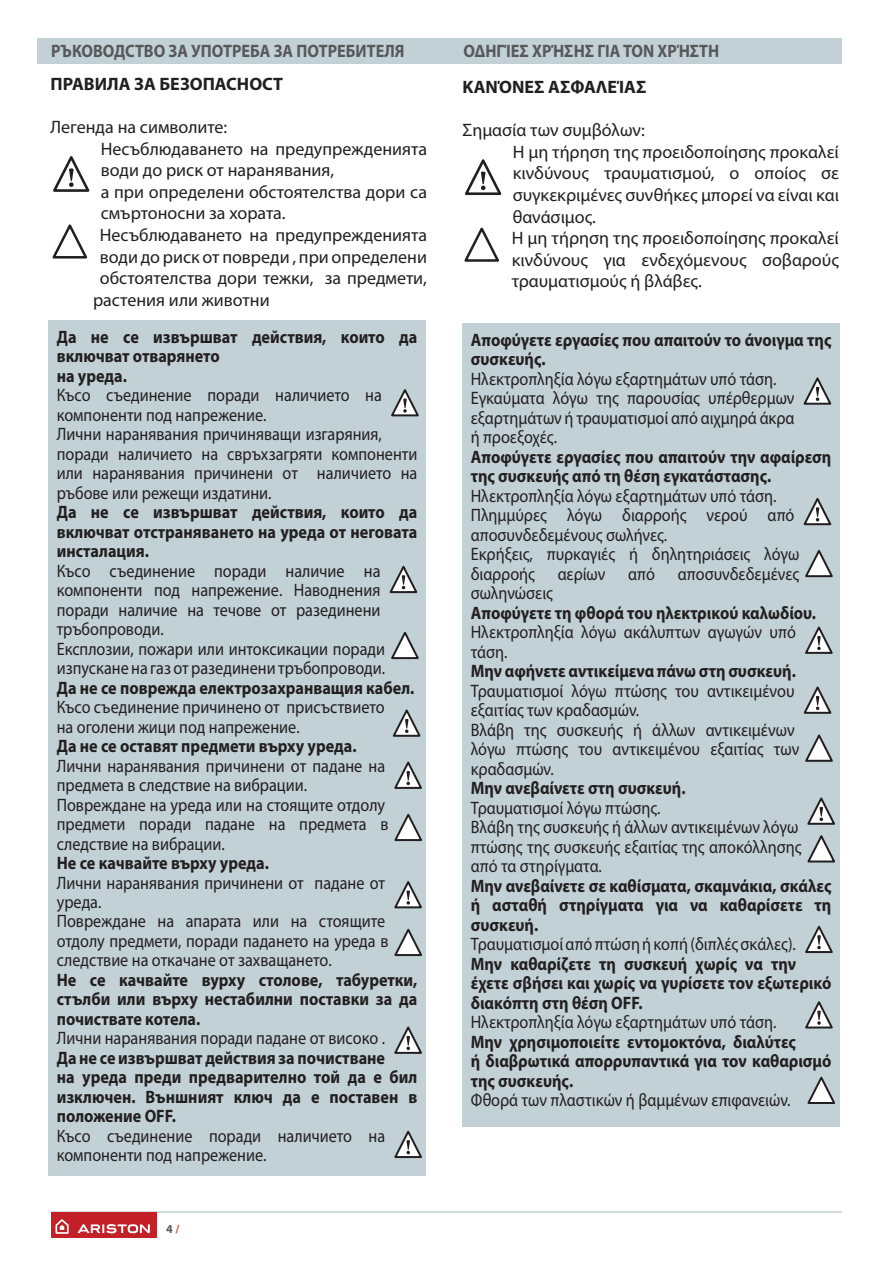
<style>
.page{position:relative;width:893px;height:1263px;background:#fff}
.page>*{position:absolute;margin:0;border:0;box-sizing:border-box;transform-origin:0 0}
.t1{font:18px/19.5px "Myriad Pro";color:#231f20;scale:.9 1}
.t2{font:700 18px/19.5px "Myriad Pro";color:#231f20;scale:.9 1}
.t3{font:18px/21.6px "Myriad Pro";color:#231f20}
.t4{font:700 18px "Myriad Pro";color:#57585a;scale:.9 1}
.t5{font:700 18px "Myriad Pro";color:#231f20}
.t6{font:700 12px "Myriad Pro";color:#57585a}
.s1{color:#d2543f}
</style>
<div class="page">
<hr style="left:51px;top:1211px;width:791px;height:2px;background:#c2d1d5">
<div style="left:51px;top:1212px;width:106px;height:26px;background:#c32028"></div>
<svg style="left:56px;top:1219px;width:13px;height:15px"></svg>
<svg style="left:77px;top:1224px;width:73px;height:9px"></svg>
<div style="left:38px;top:38px;width:804px;height:25px;background:#c2d1d5"></div>
<div style="left:462px;top:324px;width:378px;height:803px;background:#c2d1d5"></div>
<svg style="left:465px;top:159px;width:37px;height:37px"></svg>
<svg style="left:464px;top:227px;width:35px;height:35px"></svg>
<svg style="left:803px;top:377px;width:28px;height:28px"></svg>
<svg style="left:805px;top:550px;width:28px;height:28px"></svg>
<svg style="left:805px;top:734px;width:28px;height:28px"></svg>
<svg style="left:807px;top:835px;width:28px;height:28px"></svg>
<svg style="left:807px;top:1076px;width:28px;height:28px"></svg>
<svg style="left:803px;top:498px;width:28px;height:28px"></svg>
<svg style="left:803px;top:686px;width:28px;height:28px"></svg>
<svg style="left:807px;top:797px;width:28px;height:28px"></svg>
<svg style="left:805px;top:925px;width:28px;height:28px"></svg>
<svg style="left:805px;top:1001px;width:28px;height:28px"></svg>
<svg style="left:805px;top:626px;width:28px;height:28px"></svg>
<div style="left:48px;top:321px;width:378px;height:854px;background:#c2d1d5"></div>
<svg style="left:53px;top:156px;width:37px;height:36px"></svg>
<svg style="left:52px;top:224px;width:36px;height:35px"></svg>
<svg style="left:391px;top:389px;width:28px;height:28px"></svg>
<svg style="left:391px;top:631px;width:28px;height:29px"></svg>
<svg style="left:394px;top:813px;width:28px;height:29px"></svg>
<svg style="left:394px;top:928px;width:28px;height:29px"></svg>
<svg style="left:389px;top:565px;width:28px;height:29px"></svg>
<svg style="left:394px;top:761px;width:28px;height:28px"></svg>
<svg style="left:394px;top:881px;width:28px;height:28px"></svg>
<svg style="left:394px;top:1026px;width:28px;height:28px"></svg>
<svg style="left:394px;top:1130px;width:28px;height:28px"></svg>
<svg style="left:392px;top:709px;width:29px;height:28px"></svg>
<p class="t4" style="left:51px;top:41px;width:394px">РЪКОВОДСТВО ЗА УПОТРЕБА ЗА ПОТРЕБИТЕЛЯ</p>
<p class="t4" style="left:463px;top:41px;width:286px">ΟΔΗΓΊΕΣ ΧΡΉΣΗΣ ΓΙΑ ΤΟΝ ΧΡΉΣΤΗ</p>
<p class="t5" style="left:51px;top:74px;width:234px">ПРАВИЛА ЗА БЕЗОПАСНОСТ</p>
<p class="t3" style="left:51px;top:117px;width:178px">Легенда на символите:</p>
<p class="t3" style="left:101px;top:138px;width:328px">Несъблюдаването на предупрежденията</p>
<p class="t3" style="left:101px;top:160px;width:235px">води до риск от наранявания,</p>
<p class="t3" style="left:101px;top:181px;width:328px">а при определени обстоятелства дори са</p>
<p class="t3" style="left:101px;top:203px;width:186px">смъртоносни за хората.</p>
<p class="t3" style="left:100px;top:225px;width:329px">Несъблюдаването на предупрежденията</p>
<p class="t3" style="left:100px;top:246px;width:329px">води до риск от повреди , при определени</p>
<p class="t3" style="left:100px;top:268px;width:329px">обстоятелства дори тежки, за предмети,</p>
<p class="t3" style="left:93px;top:289px;width:178px">растения или животни</p>
<p class="t2" style="left:57px;top:327px;width:402px">Да не се извършват действия, които да включват отварянето<br>на уреда.</p>
<p class="t1" style="left:57px;top:386px;width:402px">Късо съединение поради наличието на компоненти под напрежение.<br>Лични наранявания причиняващи изгаряния, поради наличието на свръхзагряти компоненти или наранявания причинени от наличието на ръбове или режещи издатини.</p>
<p class="t2" style="left:57px;top:502px;width:402px;text-align:justify">Да не се извършват действия, които да включват отстраняването на уреда от неговата инсталация.</p>
<p class="t1" style="left:57px;top:561px;width:366px">Късо съединение поради наличие на компоненти под напрежение. Наводнения поради наличие на течове от разединени тръбопроводи.<br>Експлозии, пожари или интоксикации поради изпускане на газ от разединени тръбопроводи.</p>
<p class="t2" style="left:57px;top:678px;width:399px">Да не се поврежда електрозахранващия кабел.</p>
<p class="t1" style="left:57px;top:698px;width:366px">Късо съединение причинено от присъствието на оголени жици под напрежение.</p>
<p class="t2" style="left:57px;top:736px;width:335px">Да не се оставят предмети върху уреда.</p>
<p class="t1" style="left:57px;top:756px;width:370px">Лични наранявания причинени от падане на предмета в следствие на вибрации.<br>Повреждане на уреда или на стоящите отдолу предмети поради падане на предмета в следствие на вибрации.</p>
<p class="t2" style="left:57px;top:853px;width:237px">Не се качвайте върху уреда.</p>
<p class="t1" style="left:57px;top:873px;width:370px">Лични наранявания причинени от падане от уреда.<br>Повреждане на апарата или на стоящите отдолу предмети, поради падането на уреда в следствие на откачане от захващането.</p>
<p class="t2" style="left:57px;top:970px;width:402px;text-align:justify">Не се качвайте вурху столове, табуретки, стълби или върху нестабилни поставки за да почиствате котела.</p>
<p class="t1" style="left:57px;top:1029px;width:366px">Лични наранявания поради падане от високо .</p>
<p class="t2" style="left:57px;top:1048px;width:402px">Да не се извършват действия за почистване<br>на уреда преди предварително той да е бил изключен. Външният ключ да е поставен в положение OFF.</p>
<p class="t1" style="left:57px;top:1126px;width:366px">Късо съединение поради наличието на компоненти под напрежение.</p>
<p class="t6" style="left:166px;top:1222px;width:15px">4<span class="s1">/</span></p>
<p class="t5" style="left:462px;top:77px;width:186px">ΚΑΝΌΝΕΣ ΑΣΦΑΛΕΊΑΣ</p>
<p class="t3" style="left:512px;top:120px;width:329px;text-indent:-49px">Σημασία των συμβόλων:<br>Η μη τήρηση της προειδοποίησης προκαλεί κινδύνους τραυματισμού, ο οποίος σε συγκεκριμένες συνθήκες μπορεί να είναι και θανάσιμος.<br>Η μη τήρηση της προειδοποίησης προκαλεί κινδύνους για ενδεχόμενους σοβαρούς τραυματισμούς ή βλάβες.</p>
<p class="t2" style="left:471px;top:330px;width:402px">Αποφύγετε εργασίες που απαιτούν το άνοιγμα της συσκευής.</p>
<p class="t1" style="left:471px;top:369px;width:361px">Ηλεκτροπληξία λόγω εξαρτημάτων υπό τάση.<br>Εγκαύματα λόγω της παρουσίας υπέρθερμων εξαρτημάτων ή τραυματισμοί από αιχμηρά άκρα ή προεξοχές.</p>
<p class="t2" style="left:471px;top:447px;width:402px">Αποφύγετε εργασίες που απαιτούν την αφαίρεση της συσκευής από τη θέση εγκατάστασης.</p>
<p class="t1" style="left:471px;top:486px;width:367px">Ηλεκτροπληξία λόγω εξαρτημάτων υπό τάση.<br>Πλημμύρες λόγω διαρροής νερού από αποσυνδεδεμένους σωλήνες.<br>Εκρήξεις, πυρκαγιές ή δηλητηριάσεις λόγω διαρροής</p>
<p class="t1" style="left:558px;top:564px;width:55px">αερίων</p>
<p class="t1" style="left:628px;top:564px;width:31px">από</p>
<p class="t1" style="left:678px;top:564px;width:136px">αποσυνδεδεμένες</p>
<p class="t1" style="left:471px;top:584px;width:93px">σωληνώσεις</p>
<p class="t2" style="left:471px;top:603px;width:385px">Αποφύγετε τη φθορά του ηλεκτρικού καλωδίου.</p>
<p class="t1" style="left:471px;top:623px;width:363px">Ηλεκτροπληξία λόγω ακάλυπτων αγωγών υπό τάση.</p>
<p class="t2" style="left:471px;top:662px;width:363px">Μην αφήνετε αντικείμενα πάνω στη συσκευή.</p>
<p class="t1" style="left:471px;top:681px;width:367px">Τραυματισμοί λόγω πτώσης του αντικειμένου εξαιτίας των κραδασμών.<br>Βλάβη της συσκευής ή άλλων αντικειμένων λόγω πτώσης του αντικειμένου εξαιτίας των κραδασμών.</p>
<p class="t2" style="left:471px;top:779px;width:240px">Μην ανεβαίνετε στη συσκευή.</p>
<p class="t1" style="left:471px;top:798px;width:369px">Τραυματισμοί λόγω πτώσης.<br>Βλάβη της συσκευής ή άλλων αντικειμένων λόγω πτώσης της συσκευής εξαιτίας της αποκόλλησης από τα στηρίγματα.</p>
<p class="t2" style="left:471px;top:876px;width:402px;text-align:justify">Μην ανεβαίνετε σε καθίσματα, σκαμνάκια, σκάλες ή ασταθή στηρίγματα για να καθαρίσετε τη συσκευή.</p>
<p class="t1" style="left:471px;top:935px;width:363px">Τραυματισμοί από πτώση ή κοπή (διπλές σκάλες).</p>
<p class="t2" style="left:471px;top:954px;width:402px">Μην καθαρίζετε τη συσκευή χωρίς να την έχετε σβήσει και χωρίς να γυρίσετε τον εξωτερικό διακόπτη στη θέση OFF.</p>
<p class="t1" style="left:471px;top:1013px;width:341px">Ηλεκτροπληξία λόγω εξαρτημάτων υπό τάση.</p>
<p class="t2" style="left:471px;top:1032px;width:402px">Μην χρησιμοποιείτε εντομοκτόνα, διαλύτες<br>ή διαβρωτικά απορρυπαντικά για τον καθαρισμό της συσκευής.</p>
<p class="t1" style="left:471px;top:1091px;width:357px">Φθορά των πλαστικών ή βαμμένων επιφανειών.</p>
</div>
